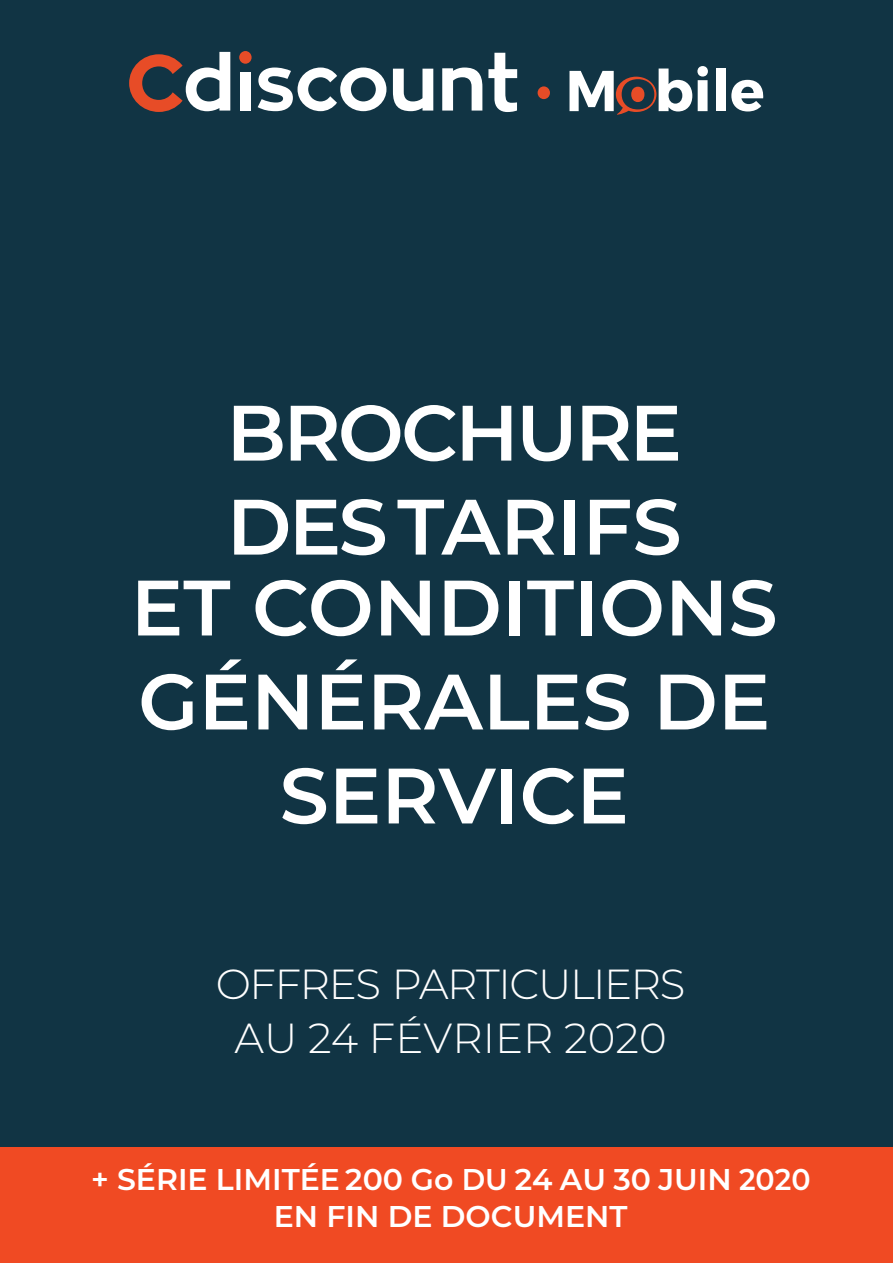
<style>
.page{position:relative;width:893px;height:1263px;background:#113444}
.page>*{position:absolute;margin:0;border:0;box-sizing:border-box;transform-origin:0 0}
.t1{font:600 78.3px/94.1px "Montserrat";color:#fff;text-align:center}
.t2{font:600 78.3px/94.1px "Montserrat";letter-spacing:-.035em;color:#fff}
.t3{font:300 42px/53.6px "Montserrat";letter-spacing:-.035em;color:#fff;text-align:center}
.t4{font:600 30px/37.5px "Montserrat";color:#fff;text-align:center}
</style>
<div class="page">
<svg style="left:129px;top:52px;width:101px;height:60px"></svg>
<div style="left:240px;top:72px;width:10px;height:39px;background:#fff"></div>
<svg style="left:258px;top:68px;width:128px;height:43px"></svg>
<svg style="left:393px;top:69px;width:40px;height:42px"></svg>
<svg style="left:442px;top:68px;width:40px;height:43px"></svg>
<svg style="left:488px;top:53px;width:29px;height:59px"></svg>
<div style="left:239px;top:51px;width:13px;height:13px;background:#e74c27;border-radius:50%"></div>
<div style="left:538px;top:86px;width:12px;height:13px;background:#e74c27;border-radius:50%"></div>
<div style="left:716px;top:69px;width:10px;height:42px;background:#fff"></div>
<svg style="left:731px;top:80px;width:33px;height:31px"></svg>
<svg style="left:569px;top:66px;width:139px;height:49px"></svg>
<div style="left:631px;top:87px;width:13px;height:15px;background:#e74c27;border-radius:50%"></div>
<div style="left:0;top:1148px;width:893px;height:115px;background:#f04a23"></div>
<h1 class="t2" style="left:226px;top:382px;width:457px">BROCHURE<br>DES TARIFS</h1>
<h1 class="t1" style="left:131px;top:557px;width:648px">ET CONDITIONS<br>GÉNÉRALES DE<br>SERVICE</h1>
<h2 class="t3" style="left:216px;top:956px;width:471px">OFFRES PARTICULIERS<br>AU 24 FÉVRIER 2020</h2>
<p class="t4" style="left:91px;top:1159px;width:721px">+ SÉRIE LIMITÉE 200 Go DU 24 AU 30 JUIN 2020<br>EN FIN DE DOCUMENT</p>
</div>
